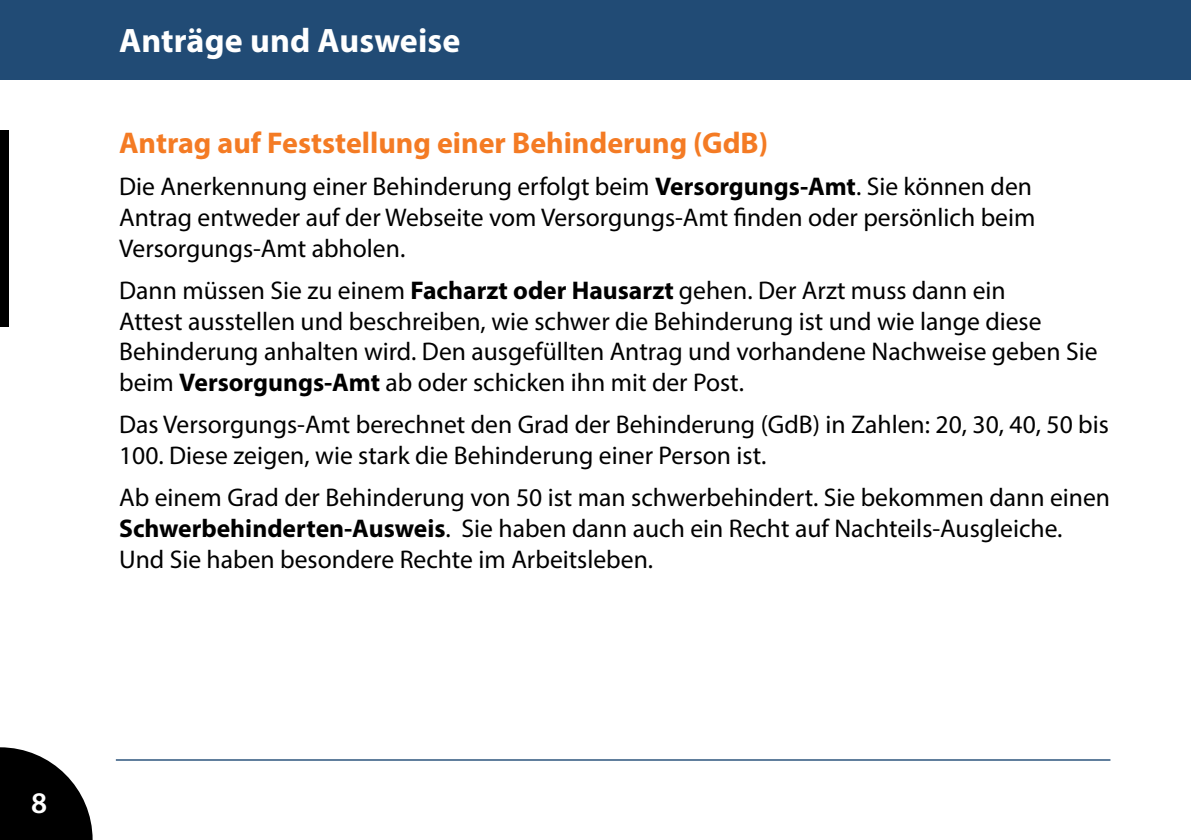
<style>
.page{position:relative;width:1191px;height:840px;background:#fff}
.page>*{position:absolute;margin:0;border:0;box-sizing:border-box;transform-origin:0 0}
.Hauptüberschrift_Tit{font:700 34px "Myriad Pro";letter-spacing:.005em;color:#fff}
.Überschrift_Text{font:700 30px "Myriad Pro";color:#f47b24}
.t1{font:600 30px "Myriad Pro";color:#fff}
.Text{font:25.6px/30.8px "Myriad Pro";color:#000}
.s1{font-weight:700}
</style>
<div class="page">
<div style="left:0;top:130px;width:9px;height:197px;background:#000"></div>
<div style="left:0;top:0;width:1191px;height:79px;background:#214b75"></div>
<hr style="left:116px;top:758px;width:994px;height:2px;background:#214b75">
<svg style="left:0;top:747px;width:93px;height:92px"></svg>
<p class="Hauptüberschrift_Tit" style="left:119px;top:18px;width:343px">Anträge und Ausweise</p>
<p class="Überschrift_Text" style="left:119px;top:123px;width:650px">Antrag auf Feststellung einer Behinderung (GdB)</p>
<p class="Text" style="left:119px;top:171px;width:917px">Die Anerkennung einer Behinderung erfolgt beim <span class="s1">Versorgungs-Amt</span>. Sie können den<br>Antrag entweder auf der Webseite vom Versorgungs-Amt finden oder persönlich beim<br>Versorgungs‑Amt abholen.</p>
<p class="Text" style="left:119px;top:274px;width:980px">Dann müssen Sie zu einem <span class="s1">Facharzt oder Hausarzt</span> gehen. Der Arzt muss dann ein<br>Attest ausstellen und beschreiben, wie schwer die Behinderung ist und wie lange diese Behinderung anhalten wird. Den ausgefüllten Antrag und vorhandene Nachweise geben Sie beim <span class="s1">Versorgungs-Amt</span> ab oder schicken ihn mit der Post.</p>
<p class="Text" style="left:119px;top:408px;width:991px">Das Versorgungs-Amt berechnet den Grad der Behinderung (GdB) in Zahlen: 20, 30, 40, 50 bis<br>100. Diese zeigen, wie stark die Behinderung einer Person ist.</p>
<p class="Text" style="left:119px;top:481px;width:992px">Ab einem Grad der Behinderung von 50 ist man schwerbehindert. Sie bekommen dann einen<br><span class="s1">Schwerbehinderten-Ausweis</span>. Sie haben dann auch ein Recht auf Nachteils-Ausgleiche.<br>Und Sie haben besondere Rechte im Arbeitsleben.</p>
<p class="t1" style="left:31px;top:783px;width:18px">8</p>
</div>
